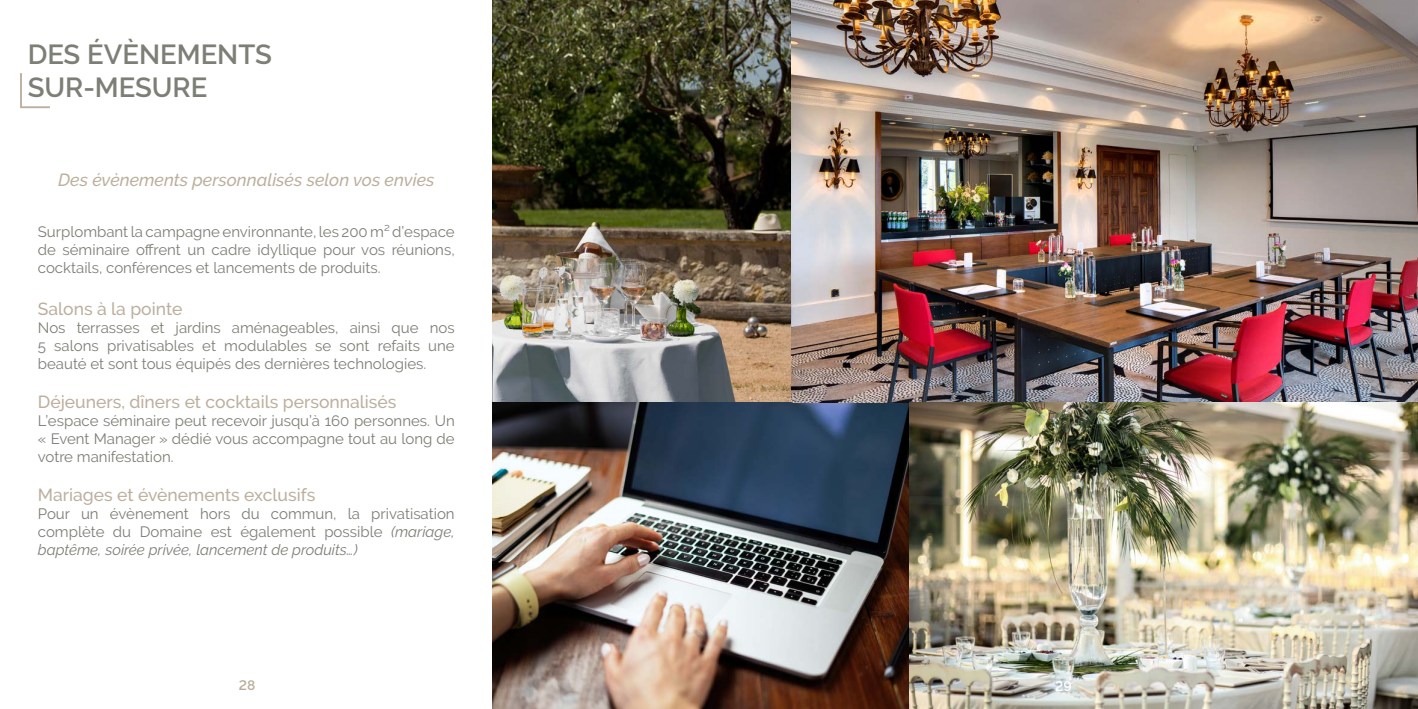
<style>
.page{position:relative;width:1418px;height:709px;background:#fff}
.page>*{position:absolute;margin:0;border:0;box-sizing:border-box;transform-origin:0 0}
.t1{font:600 27.5px "Raleway";color:#7b7f75}
.t2{font:500 17.5px "Raleway";color:#bcaf9d}
.t3{font:italic 500 17.5px "Raleway";color:#bcaf9d}
.t4{font:15px/18px "Raleway";color:#7b7f75;text-align:justify}
.t5{font:600 13.75px "Raleway";color:#bcaf9d}
.t6{font:600 13.75px "Raleway";color:#fff}
.s1{font-style:italic}
</style>
<div class="page">
<svg style="left:20px;top:73px;width:30px;height:36px"></svg>
<img style="left:493px;top:0;width:924px;height:402px">
<img style="left:493px;top:402px;width:416px;height:307px">
<img style="left:909px;top:402px;width:508px;height:307px">
<p class="t1" style="left:28px;top:38px;width:246px">DES ÉVÈNEMENTS</p>
<p class="t1" style="left:28px;top:71px;width:181px">SUR-MESURE</p>
<p class="t3" style="left:58px;top:169px;width:378px">Des évènements personnalisés selon vos envies</p>
<p class="t4" style="left:38px;top:222px;width:418px">Surplombant la campagne environnante, les 200 m² d’espace de séminaire offrent un cadre idyllique pour vos réunions, cocktails, conférences et lancements de produits.</p>
<p class="t2" style="left:38px;top:298px;width:146px">Salons à la pointe</p>
<p class="t4" style="left:38px;top:318px;width:418px">Nos terrasses et jardins aménageables, ainsi que nos 5 salons privatisables et modulables se sont refaits une beauté et sont tous équipés des dernières technologies.</p>
<p class="t2" style="left:38px;top:391px;width:360px">Déjeuners, dîners et cocktails personnalisés</p>
<p class="t4" style="left:38px;top:411px;width:418px">L’espace séminaire peut recevoir jusqu’à 160 personnes. Un « Event Manager » dédié vous accompagne tout au long de votre manifestation.</p>
<p class="t2" style="left:38px;top:484px;width:279px">Mariages et évènements exclusifs</p>
<p class="t4" style="left:38px;top:504px;width:418px">Pour un évènement hors du commun, la privatisation complète du Domaine est également possible <span class="s1">(mariage, baptême, soirée privée, lancement de produits…)</span></p>
<p class="t5" style="left:239px;top:677px;width:18px">28</p>
<p class="t6" style="left:1055px;top:677px;width:18px">29</p>
</div>
